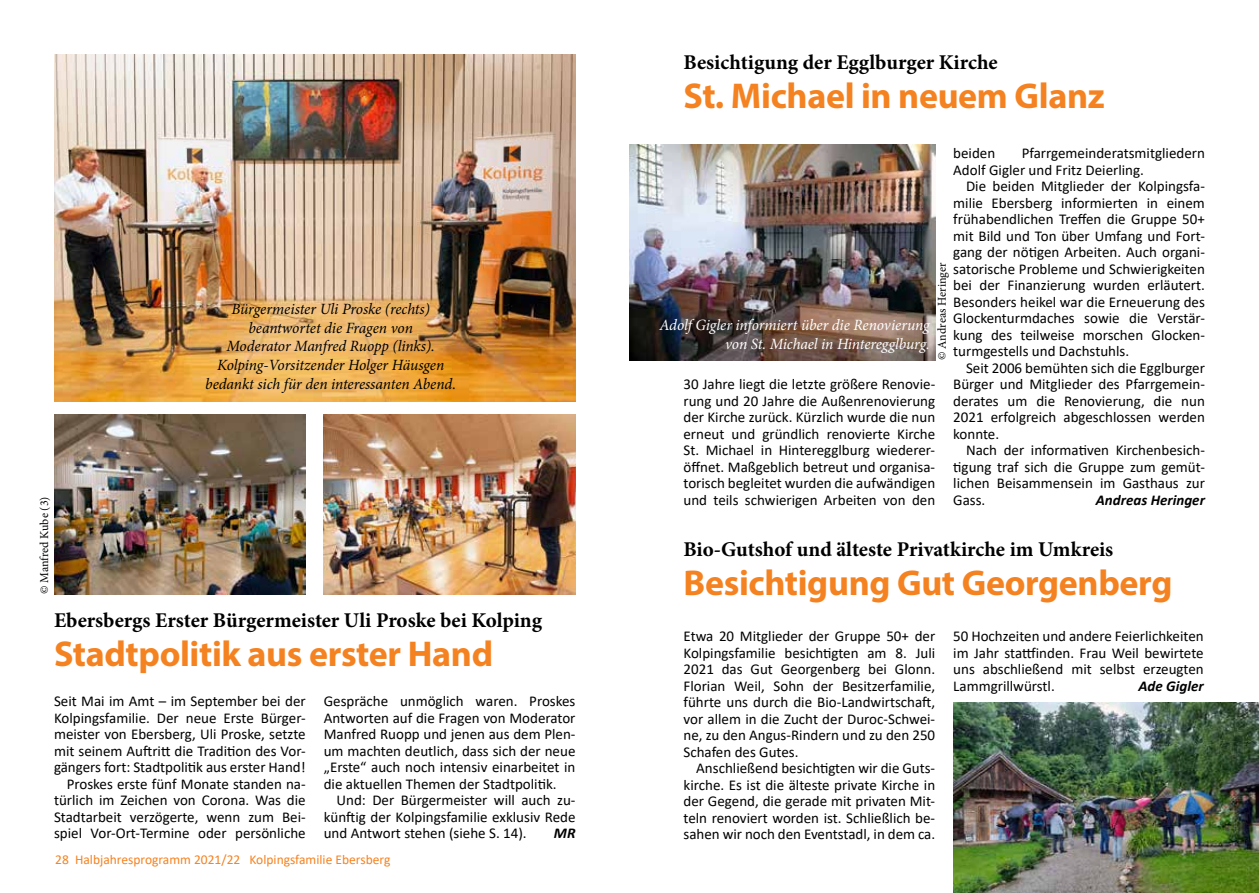
<style>
.page{position:relative;width:1259px;height:893px;background:#fff}
.page>*{position:absolute;margin:0;border:0;box-sizing:border-box;transform-origin:0 0}
.t1{font:700 36px "Myriad Pro";letter-spacing:-.01em;color:#f58220}
.t2{font:700 21px "Minion Pro";color:#000}
.t3{font:italic 15.75px/18.9px "Minion Pro";letter-spacing:-.01em;color:#000;text-align:center}
.t4{font:italic 15.75px/18.9px "Minion Pro";letter-spacing:-.01em;color:#fff;text-align:right}
.t5{font:15px/16.5px "Calibri";color:#000;text-align:justify}
.t6{font:italic 700 15px "Calibri";color:#000}
.t7{font:13.5px "Calibri";color:#f58220}
.t8{font:12px "Minion Pro";letter-spacing:-.005em;color:#000}
</style>
<div class="page">
<img style="left:54px;top:54px;width:521px;height:348px">
<img style="left:54px;top:414px;width:252px;height:180px">
<img style="left:324px;top:414px;width:251px;height:180px">
<img style="left:629px;top:144px;width:306px;height:216px">
<img style="left:953px;top:702px;width:306px;height:191px">
<p class="t8" style="left:36px;top:594px;width:99px;rotate:-90deg">© Manfred Kube (3)</p>
<p class="t3" style="left:205px;top:299px;width:252px">Bürgermeister Uli Proske (rechts) beantwortet die Fragen von<br>Moderator Manfred Ruopp (links).<br>Kolping-Vorsitzender Holger Häusgen bedankt sich für den interessanten Abend.</p>
<h2 class="t2" style="left:54px;top:606px;width:489px">Ebersbergs Erster Bürgermeister Uli Proske bei Kolping</h2>
<h1 class="t1" style="left:54px;top:631px;width:441px">Stadtpolitik aus erster Hand</h1>
<p class="t5" style="left:54px;top:692px;width:253px;text-align:right">Seit Mai im Amt – im September bei der Kolpingsfamilie. Der neue Erste Bürger&shy;meister von Ebersberg, Uli Proske, setzte mit seinem Auftritt die Tradition des Vor&shy;gängers fort: Stadtpolitik aus erster Hand!<br>Proskes erste fünf Monate standen na&shy;türlich im Zeichen von Corona. Was die Stadtarbeit verzögerte, wenn zum Bei&shy;spiel Vor-Ort-Termine oder persönliche</p>
<p class="t5" style="left:324px;top:692px;width:253px">Gespräche unmöglich waren. Proskes Antworten auf die Fragen von Moderator Manfred Ruopp und jenen aus dem Plen&shy;um machten deutlich, dass sich der neue „Erste“ auch noch intensiv einarbeitet in die aktuellen Themen der Stadtpolitik.</p>
<p class="t5" style="left:324px;top:791px;width:253px;text-indent:13px">Und: Der Bürgermeister will auch zu&shy;künftig der Kolpingsfamilie exklusiv Rede und Antwort stehen (siehe S. 14).</p>
<p class="t6" style="left:554px;top:822px;width:23px">MR</p>
<p class="t7" style="left:55px;top:850px;width:336px">28 Halbjahresprogramm 2021/22 Kolpingsfamilie Ebersberg</p>
<h2 class="t2" style="left:683px;top:48px;width:316px">Besichtigung der Egglburger Kirche</h2>
<h1 class="t1" style="left:683px;top:73px;width:422px">St. Michael in neuem Glanz</h1>
<p class="t5" style="left:953px;top:145px;width:253px;text-indent:68px">Pfarrgemeinderatsmitgliedern<br>Adolf Gigler und Fritz Deierling.</p>
<p class="t5" style="left:953px;top:178px;width:253px;text-indent:13px">Die beiden Mitglieder der Kolpingsfa&shy;milie Ebersberg informierten in einem frühabendlichen Treffen die Gruppe 50+ mit Bild und Ton über Umfang und Fort&shy;gang der nötigen Arbeiten. Auch organi&shy;satorische Probleme und Schwierigkeiten bei der Finanzierung wurden erläutert.<br>Besonders heikel war die Erneuerung des Glockenturmdaches sowie die Verstär&shy;kung des teilweise morschen Glocken&shy;turmgestells und Dachstuhls.</p>
<p class="t5" style="left:953px;top:359px;width:253px;text-indent:13px">Seit 2006 bemühten sich die Egglburger Bürger und Mitglieder des Pfarrgemein&shy;derates um die Renovierung, die nun 2021 erfolgreich abgeschlossen werden konnte.</p>
<p class="t5" style="left:953px;top:442px;width:253px;text-indent:13px">Nach der informativen Kirchenbesich&shy;tigung traf sich die Gruppe zum gemüt&shy;lichen Beisammensein im Gasthaus zur Gass.</p>
<p class="t5" style="left:953px;top:145px;width:43px">beiden</p>
<p class="t8" style="left:934px;top:360px;width:99px;rotate:-90deg">© Andreas Heringer</p>
<p class="t4" style="left:659px;top:316px;width:272px">Adolf Gigler informiert über die Renovierung von St. Michael in Hinteregglburg.</p>
<p class="t5" style="left:683px;top:376px;width:253px">30 Jahre liegt die letzte größere Renovie&shy;rung und 20 Jahre die Außenrenovierung der Kirche zurück. Kürzlich wurde die nun erneut und gründlich renovierte Kirche St. Michael in Hinteregglburg wiederer&shy;öffnet. Maßgeblich betreut und organisa&shy;torisch begleitet wurden die aufwändigen und teils schwierigen Arbeiten von den</p>
<p class="t6" style="left:1096px;top:489px;width:111px">Andreas Heringer</p>
<h2 class="t2" style="left:683px;top:535px;width:431px">Bio-Gutshof und älteste Privatkirche im Umkreis</h2>
<h1 class="t1" style="left:683px;top:560px;width:490px">Besichtigung Gut Georgenberg</h1>
<p class="t5" style="left:683px;top:628px;width:253px">Etwa 20 Mitglieder der Gruppe 50+ der Kolpingsfamilie besichtigten am 8. Juli 2021 das Gut Georgenberg bei Glonn.<br>Florian Weil, Sohn der Besitzerfamilie, führte uns durch die Bio-Landwirtschaft, vor allem in die Zucht der Duroc-Schwei&shy;ne, zu den Angus-Rindern und zu den 250<br>Schafen des Gutes.</p>
<p class="t5" style="left:683px;top:760px;width:253px;text-indent:13px">Anschließend besichtigten wir die Guts&shy;kirche. Es ist die älteste private Kirche in der Gegend, die gerade mit privaten Mit&shy;teln renoviert worden ist. Schließlich be&shy;sahen wir noch den Eventstadl, in dem ca.</p>
<p class="t5" style="left:953px;top:628px;width:252px">50 Hochzeiten und andere Feierlichkeiten im Jahr stattfinden. Frau Weil bewirtete uns abschließend mit selbst erzeugten Lammgrillwürstl.</p>
<p class="t6" style="left:1138px;top:675px;width:67px">Ade Gigler</p>
</div>
